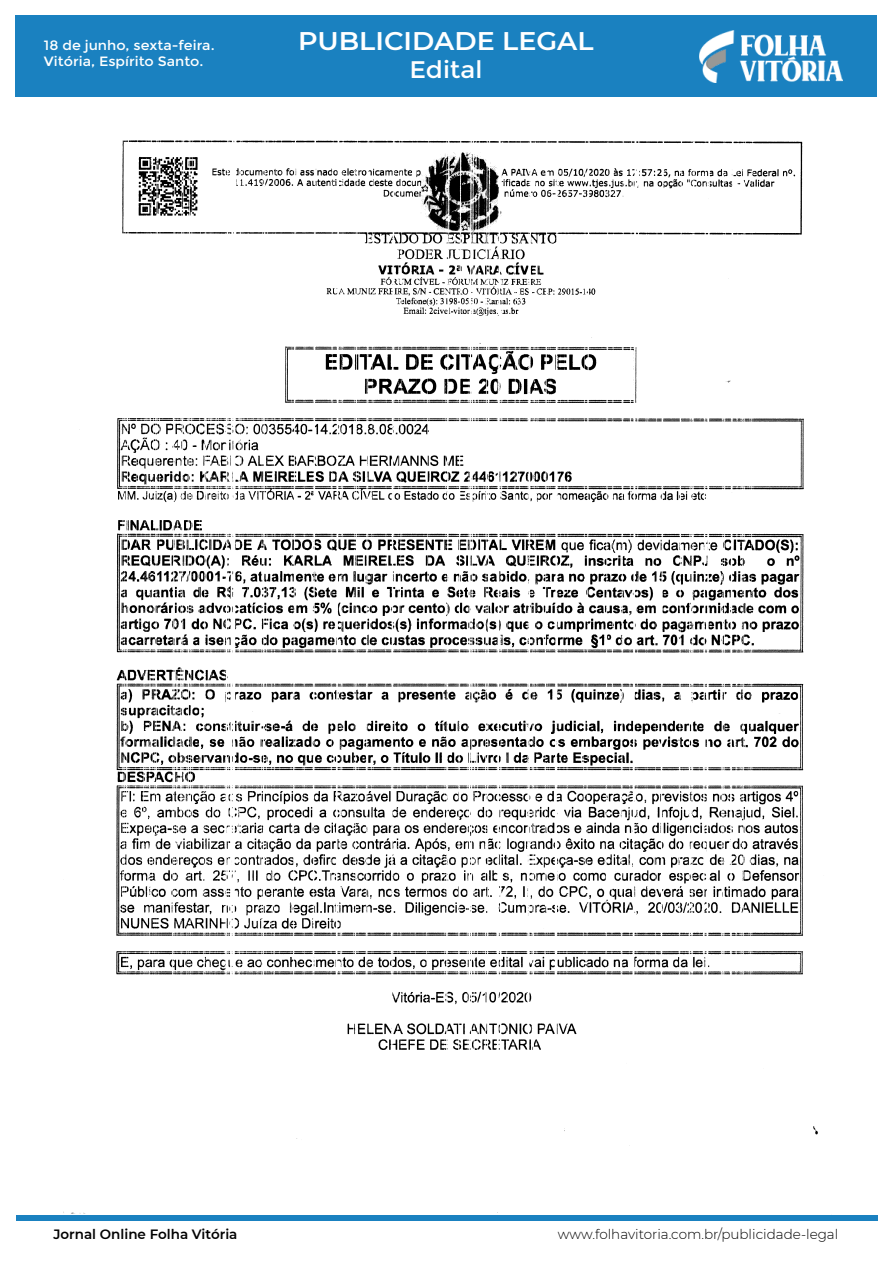
<style>
.page{position:relative;width:893px;height:1263px;background:#fff}
.page>*{position:absolute;margin:0;border:0;box-sizing:border-box;transform-origin:0 0}
.t1{font:600 25.5px "Montserrat";color:#fff;scale:1.06 1}
.t2{font:24px "Montserrat";color:#fff;scale:1.06 1}
.t3{font:13.5px/16.2px "Montserrat";color:#fff;scale:1.06 1}
.t4{font:300 13.5px "Montserrat";color:#000}
.t5{font:600 13.5px "Montserrat";color:#000}
</style>
<div class="page">
<div style="left:16px;top:15px;width:861px;height:82px;background:#1a81c0"></div>
<img style="left:700px;top:30px;width:143px;height:52px">
<div style="left:16px;top:1215px;width:861px;height:6px;background:#1a81c0"></div>
<img style="left:71px;top:140px;width:747px;height:1074px">
<p class="t3" style="left:44px;top:37px;width:163px">18 de junho, sexta-feira.<br>Vitória, Espírito Santo.</p>
<h1 class="t1" style="left:298px;top:23px;width:280px">PUBLICIDADE LEGAL</h1>
<h2 class="t2" style="left:409px;top:56px;width:70px">Edital</h2>
<p class="t5" style="left:53px;top:1224px;width:186px">Jornal Online Folha Vitória</p>
<p class="t4" style="left:558px;top:1225px;width:282px">www.folhavitoria.com.br/publicidade-legal</p>
</div>
